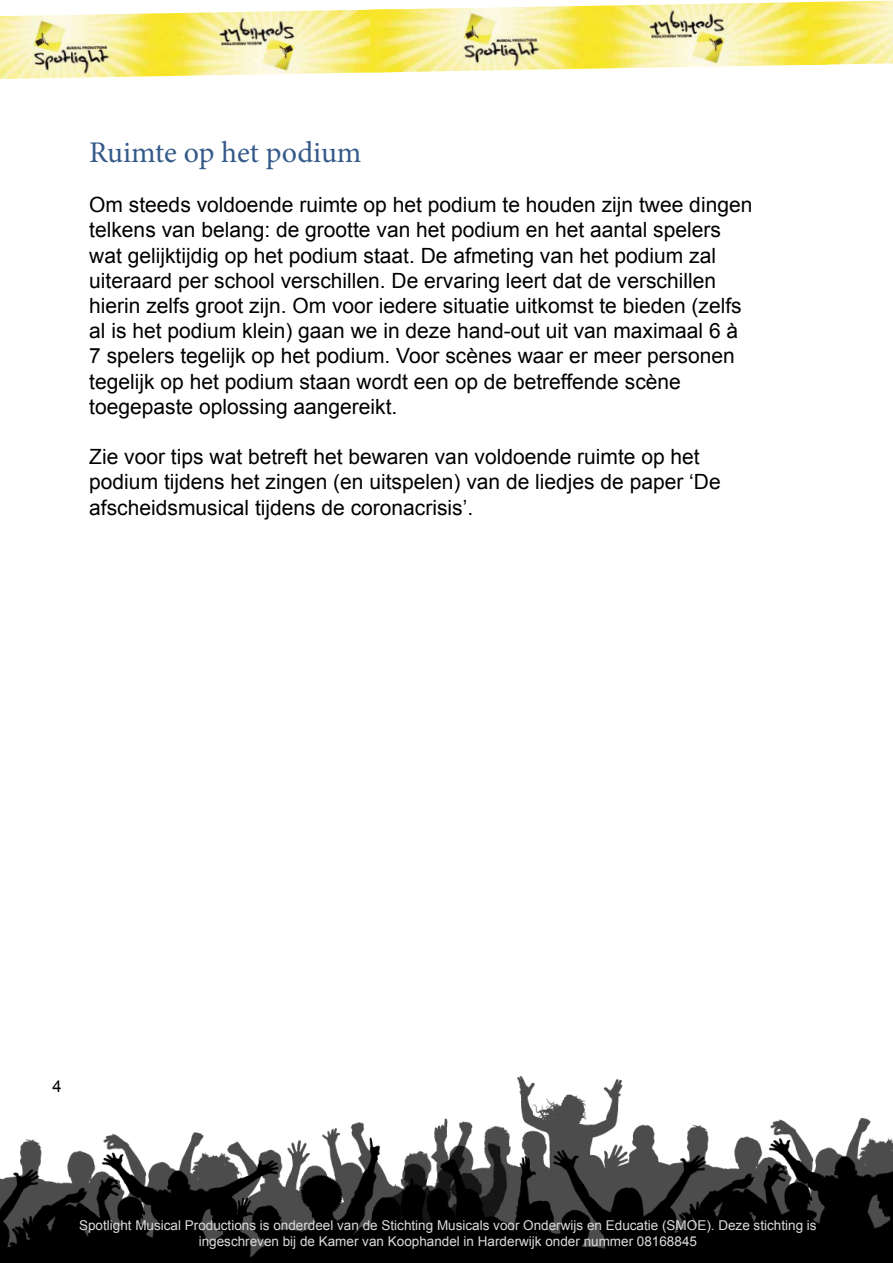
<style>
.page{position:relative;width:893px;height:1263px;background:#fff}
.page>*{position:absolute;margin:0;border:0;box-sizing:border-box;transform-origin:0 0}
.t1{font:30px "Minion Pro";color:#345a8a}
.t2{font:21px/25.2px "Arial";color:#000}
.t3{font:16.5px "Arial";color:#000}
.t4{font:13.5px/16.2px "Arial";color:#dcdcdc;text-align:center}
</style>
<div class="page">
<img style="left:517px;top:1075px;width:376px;height:188px">
<img style="left:0;top:1112px;width:638px;height:151px">
<img style="left:0;top:9px;width:370px;height:70px">
<img style="left:370px;top:2px;width:437px;height:71px">
<img style="left:807px;top:0;width:86px;height:65px">
<h1 class="t1" style="left:89px;top:132px;width:274px">Ruimte op het podium</h1>
<p class="t2" style="left:89px;top:192px;width:665px">Om steeds voldoende ruimte op het podium te houden zijn twee dingen telkens van belang: de grootte van het podium en het aantal spelers wat gelijktijdig op het podium staat. De afmeting van het podium zal uiteraard per school verschillen. De ervaring leert dat de verschillen hierin zelfs groot zijn. Om voor iedere situatie uitkomst te bieden (zelfs al is het podium klein) gaan we in deze hand-out uit van maximaal 6 à 7 spelers tegelijk op het podium. Voor scènes waar er meer personen tegelijk op het podium staan wordt een op de betreffende scène toegepaste oplossing aangereikt.</p>
<p class="t2" style="left:89px;top:444px;width:633px">Zie voor tips wat betreft het bewaren van voldoende ruimte op het podium tijdens het zingen (en uitspelen) van de liedjes de paper ‘De afscheidsmusical tijdens de coronacrisis’.</p>
<p class="t3" style="left:52px;top:1075px;width:11px">4</p>
<p class="t4" style="left:79px;top:1217px;width:739px">Spotlight Musical Productions is onderdeel van de Stichting Musicals voor Onderwijs en Educatie (SMOE). Deze stichting is ingeschreven bij de Kamer van Koophandel in Harderwijk onder nummer 08168845</p>
</div>
